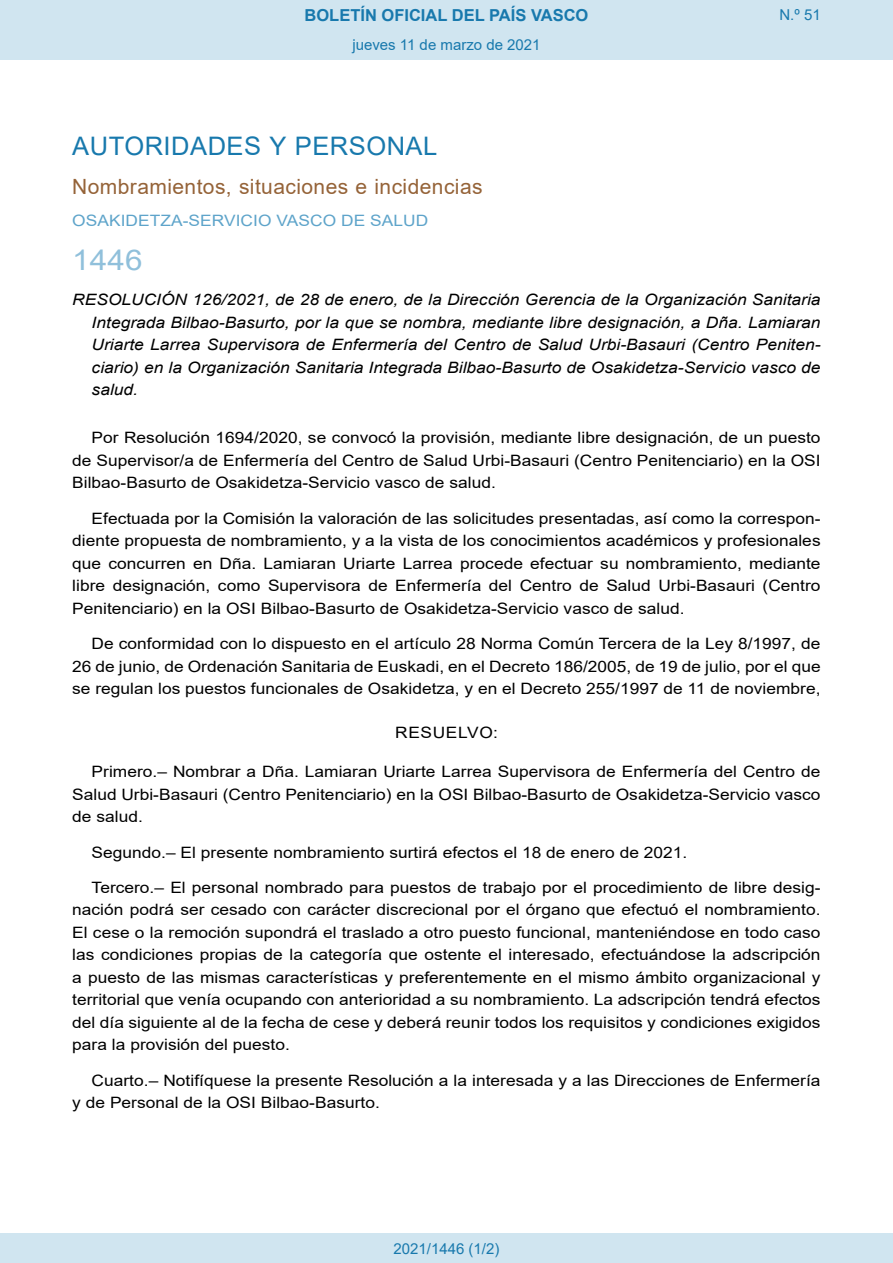
<style>
.page{position:relative;width:893px;height:1263px;background:#fff}
.page>*{position:absolute;margin:0;border:0;box-sizing:border-box;transform-origin:0 0}
.BOPVOrden{font:28.5px "Arial";color:#90c0db;scale:1.11 1}
.BOPVSeccion{font:25.5px "Arial";letter-spacing:.02em;color:#1879ad}
.BOPVSubseccion{font:21px "Arial";letter-spacing:.02em;color:#956338}
.t1{font:700 16.5px "Arial";color:#1879ad}
.BOPVDetalle{font:15.6px/22.5px "Arial";color:#000;text-align:justify;scale:1.11 1}
.BOPVTitulo{font:italic 15.6px/22.5px "Arial";color:#000;text-align:justify;scale:1.11 1}
.BOPVOrganismo{font:15.6px "Arial";letter-spacing:.005em;color:#5ea4ca;scale:1.11 1}
.BOPVClave{font:15.6px "Arial";letter-spacing:.035em;color:#000;scale:1.11 1}
.Paginacion_Centro{font:15px "Arial";color:#1879ad}
</style>
<div class="page">
<div style="left:0;top:0;width:893px;height:60px;background:#d0e5f0"></div>
<div style="left:0;top:1233px;width:893px;height:30px;background:#d0e5f0"></div>
<p class="t1" style="left:305px;top:3px;width:285px">BOLETÍN OFICIAL DEL PAÍS VASCO</p>
<p class="Paginacion_Centro" style="left:352px;top:35px;width:190px">jueves 11 de marzo de 2021</p>
<p class="Paginacion_Centro" style="left:779px;top:5px;width:43px">N.º 51</p>
<p class="BOPVSeccion" style="left:72px;top:128px;width:367px">AUTORIDADES Y PERSONAL</p>
<p class="BOPVSubseccion" style="left:72px;top:172px;width:412px">Nombramientos, situaciones e incidencias</p>
<p class="BOPVOrganismo" style="left:72px;top:210px;width:322px">OSAKIDETZA-SERVICIO VASCO DE SALUD</p>
<p class="BOPVOrden" style="left:72px;top:241px;width:65px">1446</p>
<p class="BOPVTitulo" style="left:92px;top:289px;width:658px;text-indent:-19px">RESOLUCIÓN 126/2021, de 28 de enero, de la Dirección Gerencia de la Organización Sanitaria Integrada Bilbao-Basurto, por la que se nombra, mediante libre designación, a Dña. Lamiaran Uriarte Larrea Supervisora de Enfermería del Centro de Salud Urbi-Basauri (Centro Peniten&shy;ciario) en la Organización Sanitaria Integrada Bilbao-Basurto de Osakidetza-Servicio vasco de salud.</p>
<p class="BOPVDetalle" style="left:72px;top:427px;width:676px;text-indent:19px">Por Resolución 1694/2020, se convocó la provisión, mediante libre designación, de un puesto de Supervisor/a de Enfermería del Centro de Salud Urbi-Basauri (Centro Penitenciario) en la OSI Bilbao-Basurto de Osakidetza-Servicio vasco de salud.</p>
<p class="BOPVDetalle" style="left:72px;top:507px;width:676px;text-indent:19px">Efectuada por la Comisión la valoración de las solicitudes presentadas, así como la correspon&shy;diente propuesta de nombramiento, y a la vista de los conocimientos académicos y profesionales que concurren en Dña. Lamiaran Uriarte Larrea procede efectuar su nombramiento, mediante libre designación, como Supervisora de Enfermería del Centro de Salud Urbi-Basauri (Centro Penitenciario) en la OSI Bilbao-Basurto de Osakidetza-Servicio vasco de salud.</p>
<p class="BOPVDetalle" style="left:72px;top:632px;width:676px;text-indent:19px">De conformidad con lo dispuesto en el artículo 28 Norma Común Tercera de la Ley 8/1997, de 26 de junio, de Ordenación Sanitaria de Euskadi, en el Decreto 186/2005, de 19 de julio, por el que se regulan los puestos funcionales de Osakidetza, y en el Decreto 255/1997 de 11 de noviembre,</p>
<p class="BOPVClave" style="left:395px;top:721px;width:94px">RESUELVO:</p>
<p class="BOPVDetalle" style="left:72px;top:760px;width:676px;text-indent:19px">Primero.– Nombrar a Dña. Lamiaran Uriarte Larrea Supervisora de Enfermería del Centro de Salud Urbi-Basauri (Centro Penitenciario) en la OSI Bilbao-Basurto de Osakidetza-Servicio vasco de salud.</p>
<p class="BOPVDetalle" style="left:92px;top:841px;width:538px">Segundo.– El presente nombramiento surtirá efectos el 18 de enero de 2021.</p>
<p class="BOPVDetalle" style="left:72px;top:876px;width:676px;text-indent:19px">Tercero.– El personal nombrado para puestos de trabajo por el procedimiento de libre desig&shy;nación podrá ser cesado con carácter discrecional por el órgano que efectuó el nombramiento.<br>El cese o la remoción supondrá el traslado a otro puesto funcional, manteniéndose en todo caso las condiciones propias de la categoría que ostente el interesado, efectuándose la adscripción a puesto de las mismas características y preferentemente en el mismo ámbito organizacional y territorial que venía ocupando con anterioridad a su nombramiento. La adscripción tendrá efectos del día siguiente al de la fecha de cese y deberá reunir todos los requisitos y condiciones exigidos para la provisión del puesto.</p>
<p class="BOPVDetalle" style="left:72px;top:1069px;width:676px;text-indent:19px">Cuarto.– Notifíquese la presente Resolución a la interesada y a las Direcciones de Enfermería y de Personal de la OSI Bilbao-Basurto.</p>
<p class="Paginacion_Centro" style="left:393px;top:1238px;width:107px">2021/1446 (1/2)</p>
</div>
